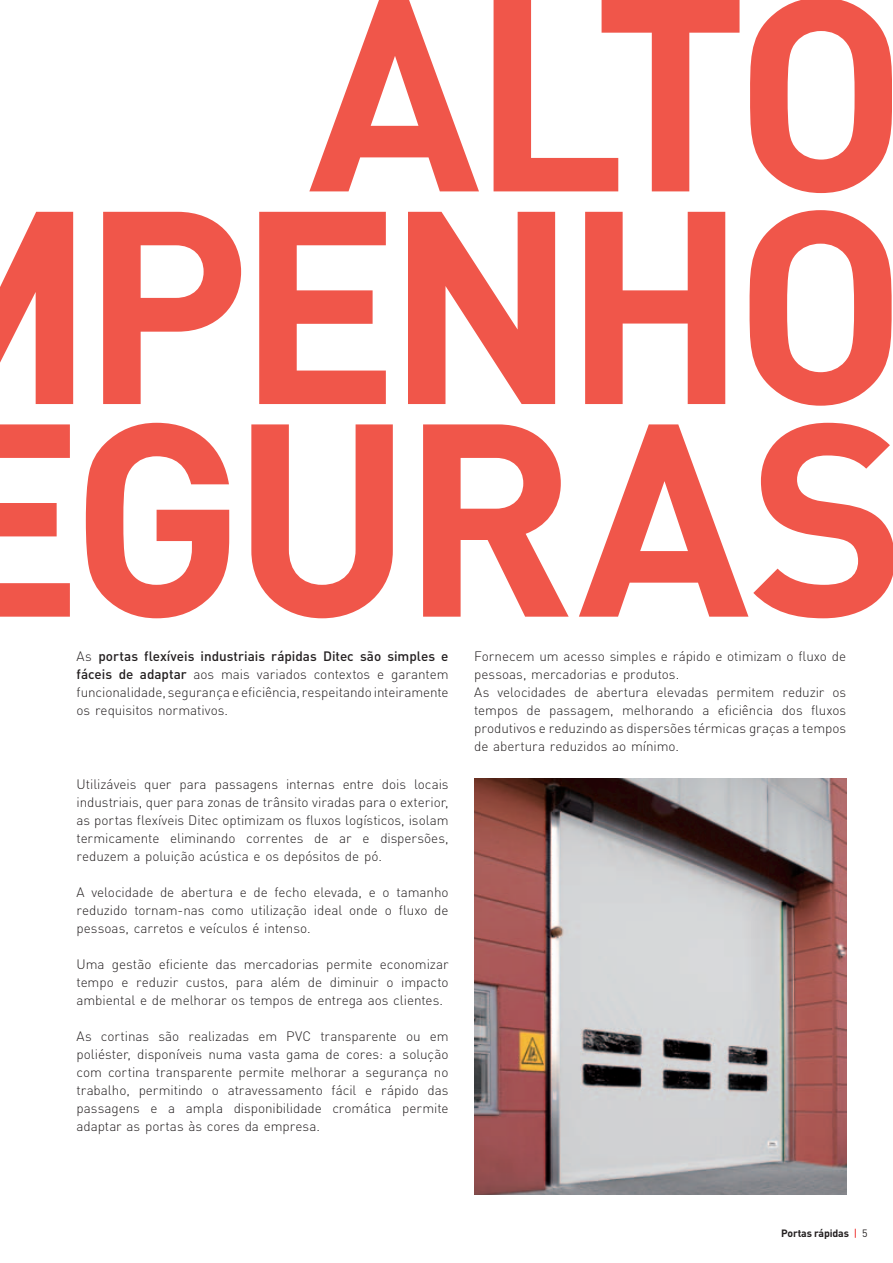
<style>
.page{position:relative;width:893px;height:1263px;background:#fff}
.page>*{position:absolute;margin:0;border:0;box-sizing:border-box;transform-origin:0 0}
.t1{font:700 270px/212.5px "DIN Pro";letter-spacing:-.05em;color:#f0564a;text-align:right}
.t2{font:300 13.5px/18px "DIN Pro";letter-spacing:-.005em;color:#231f20;text-align:justify}
.t3{font:700 10.5px "DIN Pro";letter-spacing:-.015em;color:#231f20}
.s1{font-weight:500}
.s2{font-weight:500;color:#ee3d3c}
.s3{font-weight:400}
</style>
<div class="page">
<img style="left:474px;top:778px;width:372px;height:417px">
<h1 class="t1" style="left:-79px;top:-23px;width:989px">ALTO<br>PENHO<br>EGURAS</h1>
<p class="t2" style="left:77px;top:646px;width:374px">As <span class="s1">portas flexíveis industriais rápidas Ditec são simples e fáceis de adaptar</span> aos mais variados contextos e garantem funcionalidade, segurança e eficiência, respeitando inteiramente os requisitos normativos.</p>
<p class="t2" style="left:474px;top:646px;width:374px;text-align:left">Fornecem um acesso simples e rápido e otimizam o fluxo de pessoas, mercadorias e produtos.<br>As velocidades de abertura elevadas permitem reduzir os tempos de passagem, melhorando a eficiência dos fluxos produtivos e reduzindo as dispersões térmicas graças a tempos de abertura reduzidos ao mínimo.</p>
<p class="t2" style="left:77px;top:774px;width:374px">Utilizáveis quer para passagens internas entre dois locais industriais, quer para zonas de trânsito viradas para o exterior, as portas flexíveis Ditec optimizam os fluxos logísticos, isolam termicamente eliminando correntes de ar e dispersões, reduzem a poluição acústica e os depósitos de pó.</p>
<p class="t2" style="left:77px;top:882px;width:374px">A velocidade de abertura e de fecho elevada, e o tamanho reduzido tornam-nas como utilização ideal onde o fluxo de pessoas, carretos e veículos é intenso.</p>
<p class="t2" style="left:77px;top:954px;width:374px">Uma gestão eficiente das mercadorias permite economizar tempo e reduzir custos, para além de diminuir o impacto ambiental e de melhorar os tempos de entrega aos clientes.</p>
<p class="t2" style="left:77px;top:1026px;width:374px">As cortinas são realizadas em PVC transparente ou em poliéster, disponíveis numa vasta gama de cores: a solução com cortina transparente permite melhorar a segurança no trabalho, permitindo o atravessamento fácil e rápido das passagens e a ampla disponibilidade cromática permite adaptar as portas às cores da empresa.</p>
<p class="t3" style="left:781px;top:1226px;width:88px">Portas rápidas <span class="s2">|</span> <span class="s3">5</span></p>
</div>
